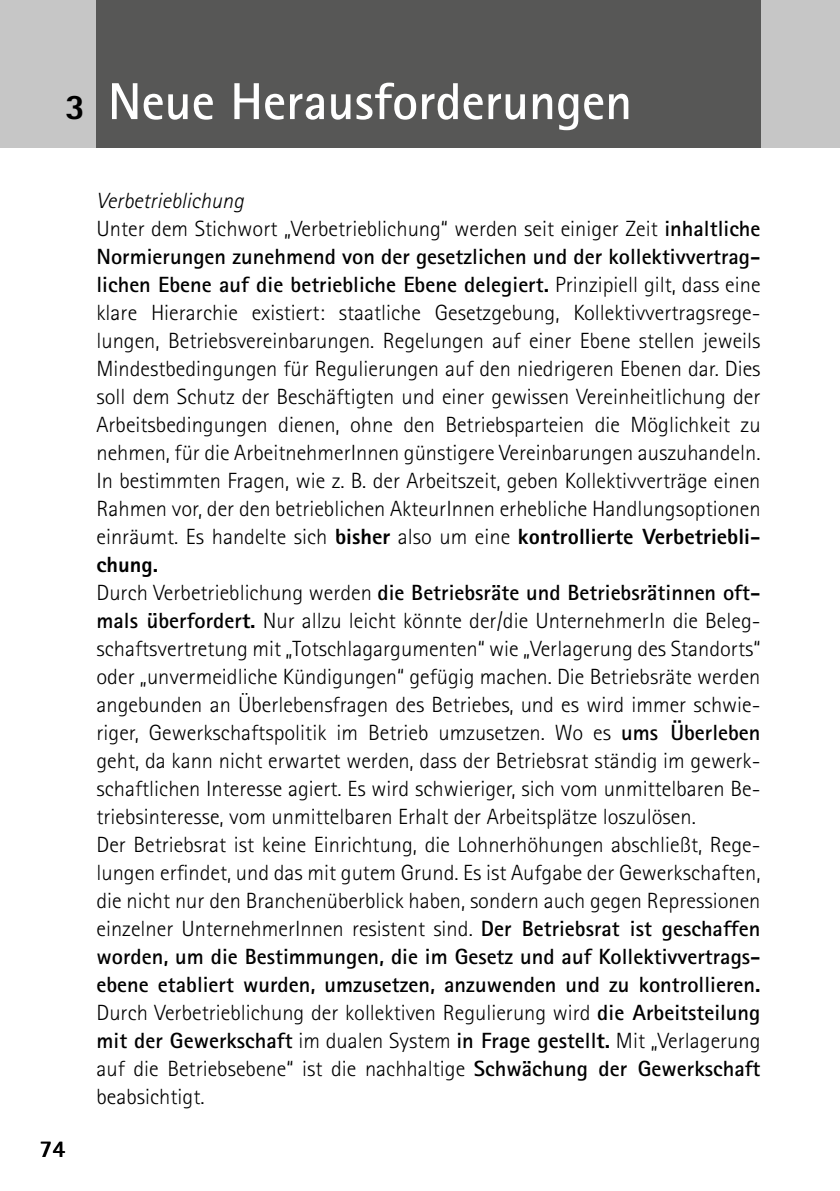
<style>
.page{position:relative;width:840px;height:1191px;background:#fff}
.page>*{position:absolute;margin:0;border:0;box-sizing:border-box;transform-origin:0 0}
.t1{font:700 52px "Rotis Sans Serif Std";color:#fff}
.t2{font:700 24px "Rotis Semi Sans Std";color:#000}
.t3{font:300 22px/28px "Rotis Sans Serif Std";color:#000}
.s1{font-weight:800;font-size:36px;color:#000}
.s2{font-style:italic}
.s3{font-weight:700}
.s4{font-weight:800}
</style>
<div class="page">
<hr style="left:839px;top:0;width:1px;height:147px;background:#c6c6c6">
<div style="left:0;top:0;width:839px;height:147px;background:#c6c6c6"></div>
<div style="left:96px;top:0;width:664px;height:147px;background:#575756"></div>
<h1 class="t1" style="left:65px;top:69px;width:568px"><span class="s1">3</span> Neue Herausforderungen</h1>
<p class="t2" style="left:40px;top:1133px;width:27px">74</p>
<p class="t3" style="left:96px;top:187px;width:665px"><span class="s2">Verbetrieblichung<br></span>Unter dem Stichwort „Verbetrieblichung“ werden seit einiger Zeit <span class="s3">inhaltliche Normierungen zunehmend von der gesetzlichen und der kollektivvertrag&shy;lichen Ebene auf die betriebliche Ebene delegiert.</span> Prinzipiell gilt, dass eine klare Hierarchie existiert: staatliche Gesetzgebung, Kollektivvertragsrege&shy;lungen, Betriebsvereinbarungen. Regelungen auf einer Ebene stellen jeweils Mindestbedingungen für Regulierungen auf den niedrigeren Ebenen dar. Dies soll dem Schutz der Beschäftigten und einer gewissen Vereinheitlichung der Arbeitsbedingungen dienen, ohne den Betriebsparteien die Möglichkeit zu nehmen, für die ArbeitnehmerInnen günstigere Vereinbarungen auszuhandeln.<br>In bestimmten Fragen, wie z. B. der Arbeitszeit, geben Kollektivverträge einen Rahmen vor, der den betrieblichen AkteurInnen erhebliche Handlungsoptionen einräumt. Es handelte sich <span class="s4">bisher</span> also um eine <span class="s4">kontrollierte Verbetriebli&shy;chung.<br></span>Durch Verbetrieblichung werden <span class="s3">die Betriebsräte und Betriebsrätinnen oft&shy;mals überforder</span><span class="s4">t.</span> Nur allzu leicht könnte der/die UnternehmerIn die Beleg&shy;schaftsvertretung mit „Totschlagargumenten“ wie „Verlagerung des Standorts“ oder „unvermeidliche Kündigungen“ gefügig machen. Die Betriebsräte werden angebunden an Überlebensfragen des Betriebes, und es wird immer schwie&shy;riger, Gewerkschaftspolitik im Betrieb umzusetzen. Wo es <span class="s3">ums Überleben </span>geht, da kann nicht erwartet werden, dass der Betriebsrat ständig im gewerk&shy;schaftlichen Interesse agiert. Es wird schwieriger, sich vom unmittelbaren Be&shy;triebsinteresse, vom unmittelbaren Erhalt der Arbeitsplätze loszulösen.<br>Der Betriebsrat ist keine Einrichtung, die Lohnerhöhungen abschließt, Rege&shy;lungen erfindet, und das mit gutem Grund. Es ist Aufgabe der Gewerkschaften, die nicht nur den Branchenüberblick haben, sondern auch gegen Repressionen einzelner UnternehmerInnen resistent sind. <span class="s3">Der Betriebsrat ist geschaffen worden, um die Bestimmungen, die im Gesetz und auf Kollektivvertrags&shy;ebene etabliert wurden, umzusetzen, anzuwenden und zu kontrollieren.<br></span>Durch Verbetrieblichung der kollektiven Regulierung wird <span class="s3">die Arbeitsteilung mit der Gewerkschaft</span> im dualen System <span class="s3">in Frage gestell</span><span class="s4">t.</span> Mit „Verlagerung auf die Betriebsebene“ ist die nachhaltige <span class="s3">Schwächung der Gewerkschaft </span>beabsichtigt.</p>
</div>
